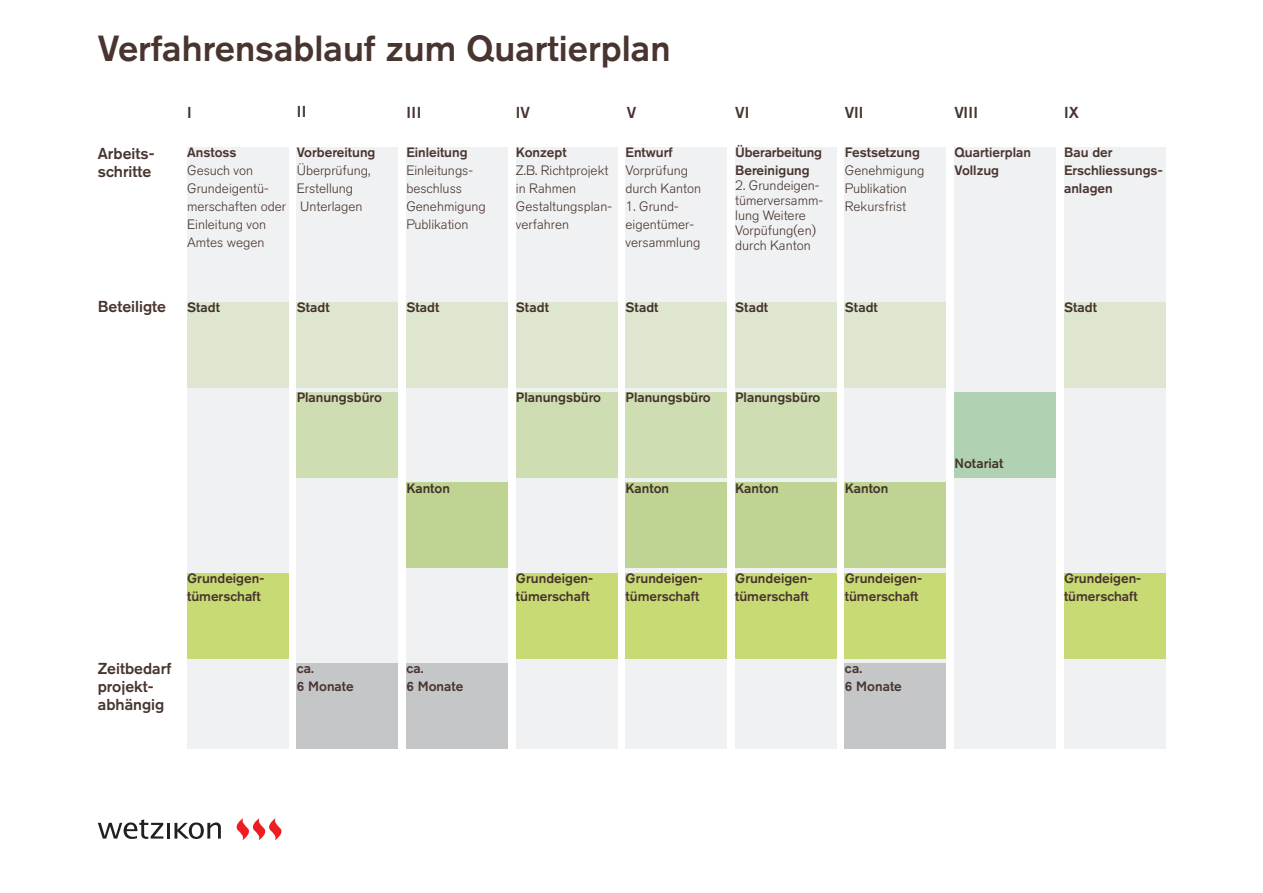
<style>
.page{position:relative;width:1263px;height:893px;background:#fff}
.page>*{position:absolute;margin:0;border:0;box-sizing:border-box;transform-origin:0 0}
.t1{font:36px "Fuessler Akzidenz Grotesk Pro Medium";color:#48352f}
.t2{font:15.75px/18px "Fuessler Akzidenz Grotesk Pro Medium";color:#48352f}
.t3{font:13.5px/18px "Fuessler Akzidenz Grotesk Pro Medium";color:#48352f}
.t4{font:13.5px/18px "Fuessler Akzidenz Grotesk Leicht";color:#48352f}
</style>
<div class="page">
<svg style="left:236px;top:818px;width:45px;height:22px"></svg>
<svg style="left:98px;top:819px;width:65px;height:20px"></svg>
<hr style="left:167px;top:823px;width:3px;height:16px;background:#231f20">
<svg style="left:175px;top:822px;width:46px;height:17px"></svg>
<div style="left:187px;top:147px;width:101px;height:601px;background:#f0f1f2"></div>
<div style="left:516px;top:147px;width:101px;height:601px;background:#f0f1f2"></div>
<div style="left:845px;top:147px;width:101px;height:601px;background:#f0f1f2"></div>
<div style="left:297px;top:147px;width:101px;height:601px;background:#f0f1f2"></div>
<div style="left:626px;top:147px;width:101px;height:601px;background:#f0f1f2"></div>
<div style="left:954px;top:147px;width:101px;height:601px;background:#f0f1f2"></div>
<div style="left:406px;top:147px;width:101px;height:601px;background:#f0f1f2"></div>
<div style="left:735px;top:147px;width:101px;height:601px;background:#f0f1f2"></div>
<div style="left:1064px;top:147px;width:101px;height:601px;background:#f0f1f2"></div>
<div style="left:187px;top:302px;width:101px;height:85px;background:#dee6d0"></div>
<div style="left:187px;top:573px;width:101px;height:85px;background:#c8da74"></div>
<div style="left:516px;top:573px;width:101px;height:85px;background:#c8da74"></div>
<div style="left:735px;top:573px;width:101px;height:85px;background:#c8da74"></div>
<div style="left:626px;top:573px;width:101px;height:85px;background:#c8da74"></div>
<div style="left:845px;top:573px;width:101px;height:85px;background:#c8da74"></div>
<div style="left:1064px;top:573px;width:101px;height:85px;background:#c8da74"></div>
<div style="left:516px;top:392px;width:101px;height:85px;background:#cfddb3"></div>
<div style="left:516px;top:302px;width:101px;height:85px;background:#dee6d0"></div>
<div style="left:845px;top:302px;width:101px;height:85px;background:#dee6d0"></div>
<div style="left:845px;top:663px;width:101px;height:85px;background:#c5c6c8"></div>
<div style="left:297px;top:392px;width:101px;height:85px;background:#cfddb3"></div>
<div style="left:297px;top:302px;width:101px;height:85px;background:#dee6d0"></div>
<div style="left:297px;top:663px;width:101px;height:85px;background:#c5c6c8"></div>
<div style="left:626px;top:392px;width:101px;height:85px;background:#cfddb3"></div>
<div style="left:626px;top:302px;width:101px;height:85px;background:#dee6d0"></div>
<div style="left:954px;top:393px;width:101px;height:85px;background:#b0d2b3"></div>
<div style="left:406px;top:302px;width:101px;height:85px;background:#dee6d0"></div>
<div style="left:406px;top:663px;width:101px;height:85px;background:#c5c6c8"></div>
<div style="left:735px;top:392px;width:101px;height:85px;background:#cfddb3"></div>
<div style="left:735px;top:302px;width:101px;height:85px;background:#dee6d0"></div>
<div style="left:1064px;top:302px;width:101px;height:85px;background:#dee6d0"></div>
<div style="left:626px;top:483px;width:101px;height:85px;background:#bfd492"></div>
<div style="left:406px;top:483px;width:101px;height:85px;background:#bfd492"></div>
<div style="left:735px;top:483px;width:101px;height:85px;background:#bfd492"></div>
<div style="left:845px;top:483px;width:101px;height:85px;background:#bfd492"></div>
<h1 class="t1" style="left:98px;top:25px;width:574px">Verfahrensablauf zum Quartierplan</h1>
<p class="t2" style="left:98px;top:144px;width:58px">Arbeits&shy;schritte</p>
<p class="t2" style="left:98px;top:297px;width:70px">Beteiligte</p>
<p class="t2" style="left:187px;top:103px;width:6px">I</p>
<p class="t2" style="left:297px;top:102px;width:11px">II</p>
<p class="t2" style="left:406px;top:103px;width:17px">III</p>
<p class="t2" style="left:627px;top:103px;width:11px">V</p>
<p class="t2" style="left:735px;top:103px;width:16px">VI</p>
<p class="t2" style="left:845px;top:103px;width:20px">VII</p>
<p class="t2" style="left:954px;top:103px;width:25px">VIII</p>
<p class="t2" style="left:1064px;top:103px;width:16px">IX</p>
<p class="t2" style="left:516px;top:103px;width:16px">IV</p>
<p class="t3" style="left:187px;top:143px;width:51px">Anstoss</p>
<p class="t4" style="left:187px;top:161px;width:100px">Gesuch von<br>Grundeigentü&shy;merschaften oder<br>Einleitung von<br>Amtes wegen</p>
<p class="t3" style="left:297px;top:143px;width:80px">Vorbereitung</p>
<p class="t4" style="left:297px;top:161px;width:75px">Überprüfung,<br>Erstellung<br>Unterlagen</p>
<p class="t3" style="left:187px;top:298px;width:34px">Stadt</p>
<p class="t3" style="left:297px;top:298px;width:34px">Stadt</p>
<p class="t3" style="left:406px;top:143px;width:63px">Einleitung</p>
<p class="t4" style="left:406px;top:161px;width:81px">Einleitungs&shy;beschluss<br>Genehmigung<br>Publikation</p>
<p class="t3" style="left:406px;top:298px;width:34px">Stadt</p>
<p class="t3" style="left:516px;top:143px;width:52px">Konzept</p>
<p class="t4" style="left:516px;top:161px;width:98px">Z.B. Richtprojekt in Rahmen<br>Gestaltungsplan&shy;verfahren</p>
<p class="t3" style="left:626px;top:143px;width:49px">Entwurf</p>
<p class="t4" style="left:626px;top:161px;width:77px">Vorprüfung durch Kanton</p>
<p class="t4" style="left:626px;top:197px;width:76px">1. Grund&shy;eigentümer&shy;versammlung</p>
<p class="t3" style="left:735px;top:143px;width:88px">Überarbeitung<br>Bereinigung</p>
<p class="t4" style="left:735px;top:178px;width:89px;line-height:15px">2. Grundeigen&shy;tümerversamm&shy;lung Weitere<br>Vorpüfung(en) durch Kanton</p>
<p class="t3" style="left:845px;top:143px;width:77px">Festsetzung</p>
<p class="t4" style="left:845px;top:161px;width:81px">Genehmigung<br>Publikation<br>Rekursfrist</p>
<p class="t3" style="left:954px;top:143px;width:78px">Quartierplan<br>Vollzug</p>
<p class="t3" style="left:1064px;top:143px;width:100px">Bau der<br>Erschliessungs&shy;anlagen</p>
<p class="t3" style="left:516px;top:298px;width:34px">Stadt</p>
<p class="t3" style="left:845px;top:298px;width:34px">Stadt</p>
<p class="t3" style="left:626px;top:298px;width:34px">Stadt</p>
<p class="t3" style="left:735px;top:298px;width:34px">Stadt</p>
<p class="t3" style="left:1064px;top:298px;width:34px">Stadt</p>
<p class="t3" style="left:297px;top:388px;width:87px">Planungsbüro</p>
<p class="t3" style="left:516px;top:388px;width:87px">Planungsbüro</p>
<p class="t3" style="left:626px;top:388px;width:87px">Planungsbüro</p>
<p class="t3" style="left:735px;top:388px;width:87px">Planungsbüro</p>
<p class="t3" style="left:406px;top:479px;width:45px">Kanton</p>
<p class="t3" style="left:626px;top:479px;width:45px">Kanton</p>
<p class="t3" style="left:735px;top:479px;width:45px">Kanton</p>
<p class="t3" style="left:845px;top:479px;width:45px">Kanton</p>
<p class="t3" style="left:954px;top:454px;width:50px">Notariat</p>
<p class="t3" style="left:187px;top:569px;width:79px">Grundeigen&shy;tümerschaft</p>
<p class="t3" style="left:516px;top:569px;width:79px">Grundeigen&shy;tümerschaft</p>
<p class="t3" style="left:735px;top:569px;width:79px">Grundeigen&shy;tümerschaft</p>
<p class="t3" style="left:626px;top:569px;width:79px">Grundeigen&shy;tümerschaft</p>
<p class="t3" style="left:845px;top:569px;width:79px">Grundeigen&shy;tümerschaft</p>
<p class="t3" style="left:1064px;top:569px;width:79px">Grundeigen&shy;tümerschaft</p>
<p class="t2" style="left:98px;top:659px;width:75px">Zeitbedarf projekt&shy;abhängig</p>
<p class="t3" style="left:297px;top:659px;width:59px">ca.<br>6 Monate</p>
<p class="t3" style="left:406px;top:659px;width:59px">ca.<br>6 Monate</p>
<p class="t3" style="left:845px;top:659px;width:59px">ca.<br>6 Monate</p>
</div>
